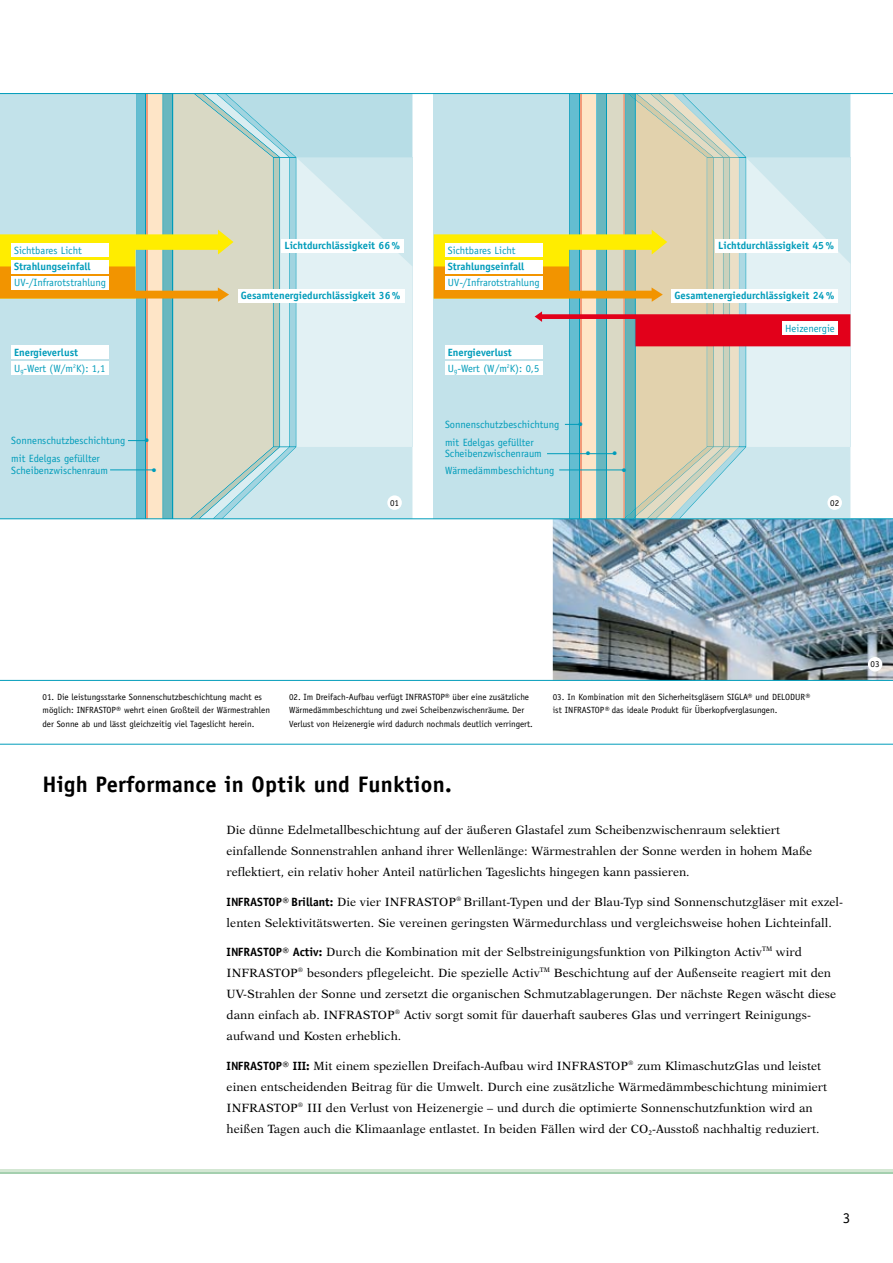
<style>
.page{position:relative;width:893px;height:1263px;background:#fff}
.page>*{position:absolute;margin:0;border:0;box-sizing:border-box;transform-origin:0 0}
.t1{font:700 22.5px "Officina Sans";letter-spacing:.01em;color:#000}
.t2{font:15px "Officina Sans";color:#000}
.t3{font:12px/21px "Dutch 823 BT Roman B";color:#000}
.t4{font:10.5px/11.4px "Officina Sans";color:#009cba}
.t5{font:700 10.5px "Officina Sans";color:#009cba}
.t6{font:9px/13.5px "Officina Sans";color:#000}
.s1{font-weight:700}
.s2{font-family:"Officina Sans";font-weight:700}
</style>
<div class="page">
<img style="left:553px;top:519px;width:340px;height:161px">
<svg style="left:434px;top:94px;width:416px;height:424px;background:#c9d2c7"></svg>
<hr style="left:559px;top:469px;width:65px;height:1px;background:#009cba">
<div style="left:445px;top:345px;width:98px;height:14px;background:#fff"></div>
<div style="left:445px;top:361px;width:98px;height:14px;background:#fff"></div>
<div style="left:672px;top:289px;width:166px;height:14px;background:#fff"></div>
<div style="left:782px;top:321px;width:56px;height:14px;background:#fff"></div>
<div style="left:445px;top:244px;width:98px;height:13px;background:#fff"></div>
<div style="left:445px;top:260px;width:98px;height:13px;background:#fff"></div>
<div style="left:445px;top:276px;width:98px;height:13px;background:#fff"></div>
<div style="left:715px;top:239px;width:123px;height:13px;background:#fff"></div>
<svg style="left:0;top:94px;width:412px;height:424px;background:#c9ded5"></svg>
<div style="left:11px;top:345px;width:98px;height:14px;background:#fff"></div>
<div style="left:11px;top:361px;width:98px;height:14px;background:#fff"></div>
<div style="left:238px;top:289px;width:166px;height:14px;background:#fff"></div>
<div style="left:11px;top:244px;width:98px;height:13px;background:#fff"></div>
<div style="left:11px;top:260px;width:98px;height:13px;background:#fff"></div>
<div style="left:11px;top:276px;width:98px;height:13px;background:#fff"></div>
<div style="left:281px;top:239px;width:123px;height:13px;background:#fff"></div>
<div style="left:827px;top:495px;width:15px;height:15px;background:#fff;border-radius:50%"></div>
<div style="left:387px;top:495px;width:15px;height:15px;background:#fff;border-radius:50%"></div>
<hr style="left:0;top:1171px;width:893px;height:3px;background:#a4cfae">
<hr style="left:0;top:1169px;width:893px;height:3px;background:#d3e7d3">
<hr style="left:0;top:744px;width:893px;height:1px;background:#009cba">
<hr style="left:0;top:93px;width:893px;height:1px;background:#009cba">
<div style="left:868px;top:657px;width:14px;height:14px;background:#fff;border-radius:50%"></div>
<hr style="left:0;top:518px;width:893px;height:1px;background:#009cba">
<hr style="left:0;top:680px;width:893px;height:1px;background:#009cba">
<p class="t4" style="left:14px;top:244px;width:69px">Sichtbares Licht</p>
<p class="t5" style="left:14px;top:260px;width:78px">Strahlungseinfall</p>
<p class="t4" style="left:14px;top:276px;width:93px">UV-/Infrarotstrahlung</p>
<p class="t5" style="left:284px;top:239px;width:118px">Lichtdurchlässigkeit 66%</p>
<p class="t4" style="left:448px;top:244px;width:69px">Sichtbares Licht</p>
<p class="t5" style="left:448px;top:260px;width:78px">Strahlungseinfall</p>
<p class="t4" style="left:448px;top:276px;width:93px">UV-/Infrarotstrahlung</p>
<p class="t5" style="left:718px;top:239px;width:118px">Lichtdurchlässigkeit 45%</p>
<p class="t5" style="left:241px;top:289px;width:161px">Gesamtenergiedurchlässigkeit 36%</p>
<p class="t5" style="left:675px;top:289px;width:161px">Gesamtenergiedurchlässigkeit 24%</p>
<p class="t4" style="left:785px;top:322px;width:51px">Heizenergie</p>
<p class="t4" style="left:14px;top:344px;width:93px;line-height:15.6px"><span class="s1">Energieverlust<br></span>U<sub>g</sub>-Wert (W/m<sup>2</sup>K): 1,1</p>
<p class="t4" style="left:448px;top:344px;width:93px;line-height:15.6px"><span class="s1">Energieverlust<br></span>U<sub>g</sub>-Wert (W/m<sup>2</sup>K): 0,5</p>
<p class="t4" style="left:11px;top:435px;width:116px">Sonnenschutzbeschichtung</p>
<p class="t4" style="left:144px;top:435px;width:7px">•</p>
<p class="t4" style="left:11px;top:453px;width:98px">mit Edelgas gefüllter<br>Scheibenzwischenraum</p>
<p class="t4" style="left:152px;top:464px;width:7px">•</p>
<p class="t4" style="left:445px;top:419px;width:116px">Sonnenschutzbeschichtung</p>
<p class="t4" style="left:578px;top:419px;width:7px">•</p>
<p class="t4" style="left:445px;top:437px;width:98px">mit Edelgas gefüllter<br>Scheibenzwischenraum</p>
<p class="t4" style="left:585px;top:448px;width:34px">• •</p>
<p class="t4" style="left:445px;top:464px;width:111px">Wärmedämmbeschichtung</p>
<p class="t4" style="left:621px;top:464px;width:7px">•</p>
<p class="t6" style="left:390px;top:496px;width:11px">01</p>
<p class="t6" style="left:830px;top:496px;width:11px">02</p>
<p class="t6" style="left:43px;top:690px;width:229px">01. Die leistungsstarke Sonnenschutzbeschichtung macht es möglich: INFRASTOP® wehrt einen Großteil der Wärmestrahlen der Sonne ab und lässt gleichzeitig viel Tageslicht herein.</p>
<p class="t6" style="left:553px;top:690px;width:259px">03. In Kombination mit den Sicherheitsgläsern SIGLA® und DELODUR® ist INFRASTOP® das ideale Produkt für Überkopfverglasungen.</p>
<p class="t6" style="left:289px;top:690px;width:245px">02. Im Dreifach-Aufbau verfügt INFRASTOP® über eine zusätzliche<br>Wärmedämmbeschichtung und zwei Scheibenzwischenräume. Der<br>Verlust von Heizenergie wird dadurch nochmals deutlich verringert.</p>
<h1 class="t1" style="left:43px;top:770px;width:411px">High Performance in Optik und Funktion.</h1>
<p class="t3" style="left:227px;top:819px;width:587px">Die dünne Edelmetallbeschichtung auf der äußeren Glastafel zum Scheibenzwischenraum selektiert einfallende Sonnenstrahlen anhand ihrer Wellenlänge: Wärmestrahlen der Sonne werden in hohem Maße reflektiert, ein relativ hoher Anteil natürlichen Tageslichts hingegen kann passieren.</p>
<p class="t3" style="left:227px;top:891px;width:617px"><span class="s2">INFRASTOP® Brillant:</span> Die vier INFRASTOP<sup>®</sup> Brillant-Typen und der Blau-Typ sind Sonnenschutzgläser mit exzel&shy;lenten Selektivitätswerten. Sie vereinen geringsten Wärmedurchlass und vergleichsweise hohen Lichteinfall.</p>
<p class="t3" style="left:227px;top:941px;width:611px"><span class="s2">INFRASTOP® Activ:</span> Durch die Kombination mit der Selbstreinigungsfunktion von Pilkington Activ<sup>TM</sup> wird INFRASTOP<sup>®</sup> besonders pflegeleicht. Die spezielle Activ<sup>TM</sup> Beschichtung auf der Außenseite reagiert mit den UV-Strahlen der Sonne und zersetzt die organischen Schmutzablagerungen. Der nächste Regen wäscht diese dann einfach ab. INFRASTOP<sup>®</sup> Activ sorgt somit für dauerhaft sauberes Glas und verringert Reinigungs&shy;aufwand und Kosten erheblich.</p>
<p class="t3" style="left:227px;top:1055px;width:602px"><span class="s2">INFRASTOP® III:</span> Mit einem speziellen Dreifach-Aufbau wird INFRASTOP<sup>®</sup> zum KlimaschutzGlas und leistet einen entscheidenden Beitrag für die Umwelt. Durch eine zusätzliche Wärmedämmbeschichtung minimiert INFRASTOP<sup>®</sup> III den Verlust von Heizenergie – und durch die optimierte Sonnenschutzfunktion wird an heißen Tagen auch die Klimaanlage entlastet. In beiden Fällen wird der CO<sub>2</sub>-Ausstoß nachhaltig reduziert.</p>
<p class="t6" style="left:871px;top:658px;width:11px">03</p>
<p class="t2" style="left:843px;top:1209px;width:9px">3</p>
</div>
